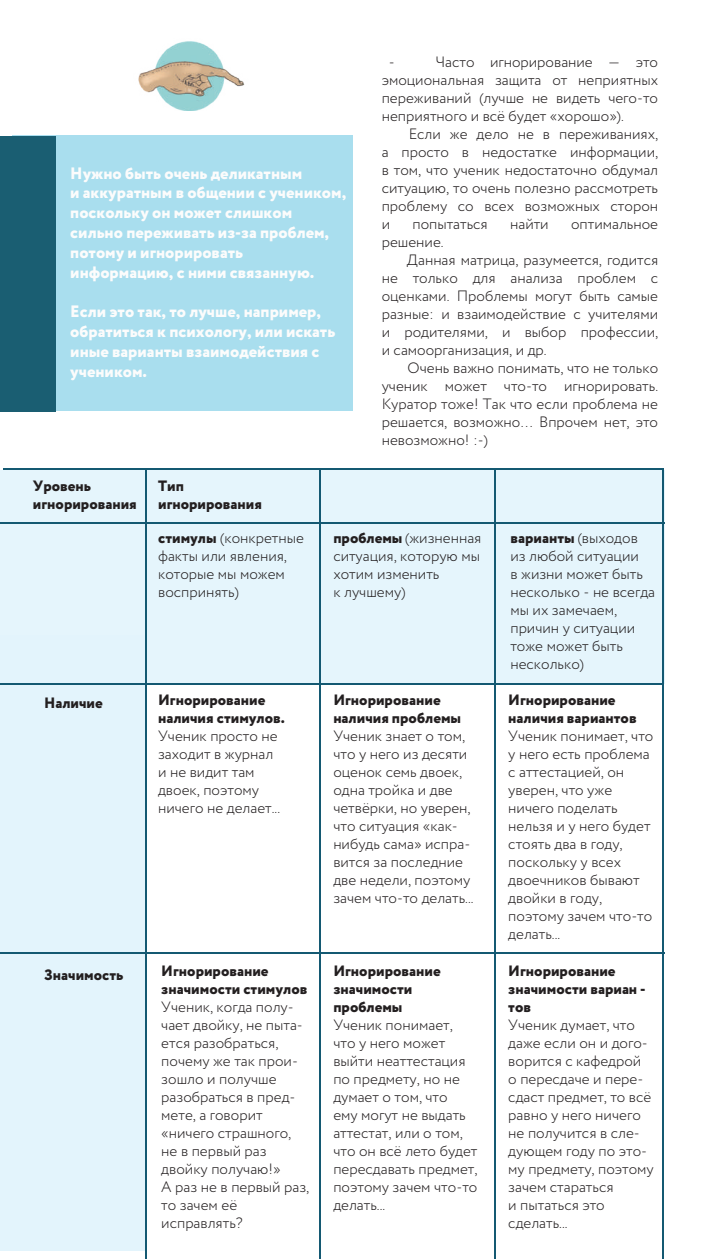
<style>
.page{position:relative;width:706px;height:1259px;background:#fff}
.page>*{position:absolute;margin:0;border:0;box-sizing:border-box;transform-origin:0 0}
.t1{font:800 16.5px/19.8px "Circe";color:#fcfcfc}
.t2{font:300 15px/18px "Circe";color:#231f20}
.t3{font:800 15px/18px "Circe";color:#231f20}
.s1{font-weight:800}
</style>
<div class="page">
<div style="left:13px;top:135px;width:340px;height:276px;background:#a9deee"></div>
<div style="left:0;top:136px;width:55px;height:276px;background:#1a5e72"></div>
<img style="left:138px;top:41px;width:107px;height:70px">
<div style="left:0;top:470px;width:664px;height:213px;background:#e5f5fc"></div>
<div style="left:0;top:634px;width:146px;height:616px;background:#e3f4fc"></div>
<hr style="left:3px;top:469px;width:661px;height:1px;background:#145972">
<hr style="left:0;top:522px;width:664px;height:1px;background:#145972">
<hr style="left:0;top:683px;width:663px;height:2px;background:#145972">
<hr style="left:146px;top:470px;width:1px;height:789px;background:#145972">
<hr style="left:319px;top:470px;width:1px;height:789px;background:#145972">
<hr style="left:494px;top:470px;width:2px;height:789px;background:#145972">
<hr style="left:663px;top:470px;width:1px;height:789px;background:#145972">
<hr style="left:0;top:952px;width:664px;height:2px;background:#145972">
<p class="t1" style="left:70px;top:164px;width:278px">Нужно быть очень деликатным<br>и аккуратным в общении с учеником, поскольку он может слишком сильно переживать из-за проблем, потому и игнорировать информацию, с ними связанную.</p>
<p class="t1" style="left:70px;top:303px;width:267px">Если это так, то лучше, например, обратиться к психологу, или искать иные варианты взаимодействия с учеником.</p>
<p class="t2" style="left:382px;top:53px;width:278px;text-align:justify;text-indent:54px">Часто игнорирование — это эмоциональная защита от неприятных переживаний (лучше не видеть чего-то неприятного и всё будет «хорошо»).</p>
<p class="t2" style="left:382px;top:125px;width:278px;text-align:justify;text-indent:27px">Если же дело не в переживаниях, а просто в недостатке информации, в том, что ученик недостаточно обдумал ситуацию, то очень полезно рассмотреть проблему со всех возможных сторон и</p>
<p class="t2" style="left:389px;top:53px;width:7px">-</p>
<p class="t2" style="left:412px;top:215px;width:77px">попытаться</p>
<p class="t2" style="left:510px;top:215px;width:40px">найти</p>
<p class="t2" style="left:571px;top:215px;width:89px">оптимальное</p>
<p class="t2" style="left:382px;top:233px;width:63px">решение.</p>
<p class="t2" style="left:407px;top:251px;width:253px">Данная матрица, разумеется, годится</p>
<p class="t2" style="left:382px;top:269px;width:278px">не только для анализа проблем с</p>
<p class="t2" style="left:382px;top:287px;width:278px">оценками. Проблемы могут быть самые</p>
<p class="t2" style="left:382px;top:305px;width:278px">разные: и взаимодействие с учителями</p>
<p class="t2" style="left:382px;top:323px;width:278px">и родителями, и выбор профессии,</p>
<p class="t2" style="left:382px;top:341px;width:166px">и самоорганизация, и др.</p>
<p class="t2" style="left:407px;top:359px;width:252px">Очень важно понимать, что не только</p>
<p class="t2" style="left:382px;top:377px;width:278px">ученик может что-то игнорировать.</p>
<p class="t2" style="left:382px;top:395px;width:278px">Куратор тоже! Так что если проблема не</p>
<p class="t2" style="left:382px;top:413px;width:278px">решается, возможно… Впрочем нет, это</p>
<p class="t2" style="left:382px;top:431px;width:108px">невозможно! :-)</p>
<p class="t3" style="left:33px;top:478px;width:105px">Уровень игнорирования</p>
<p class="t3" style="left:158px;top:478px;width:105px">Тип игнорирования</p>
<p class="t2" style="left:158px;top:529px;width:147px"><span class="s1">стимулы</span> (конкретные факты или явления, которые мы можем воспринять)</p>
<p class="t2" style="left:333px;top:529px;width:150px"><span class="s1">проблемы</span> (жизненная ситуация, которую мы хотим изменить<br>к лучшему)</p>
<p class="t2" style="left:510px;top:529px;width:146px"><span class="s1">варианты</span> (выходов из любой ситуации<br>в жизни может быть несколько - не всегда мы их замечаем, причин у ситуации тоже может быть несколько)</p>
<p class="t3" style="left:158px;top:691px;width:128px">Игнорирование наличия стимулов.</p>
<p class="t2" style="left:158px;top:727px;width:123px">Ученик просто не заходит в журнал и не видит там двоек, поэтому ничего не делает...</p>
<p class="t3" style="left:333px;top:691px;width:129px">Игнорирование наличия проблемы</p>
<p class="t2" style="left:333px;top:727px;width:142px">Ученик знает о том, что у него из десяти оценок семь двоек, одна тройка и две четвёрки, но уверен, что ситуация «как&shy;нибудь сама» испра&shy;вится за последние две недели, поэтому зачем что-то делать...</p>
<p class="t3" style="left:508px;top:691px;width:130px">Игнорирование наличия вариантов</p>
<p class="t2" style="left:508px;top:727px;width:147px">Ученик понимает, что у него есть проблема с аттестацией, он уверен, что уже ничего поделать нельзя и у него будет стоять два в году, поскольку у всех двоечников бывают двойки в году, поэтому зачем что-то делать...</p>
<p class="t3" style="left:44px;top:695px;width:60px">Наличие</p>
<p class="t3" style="left:161px;top:962px;width:148px">Игнорирование значимости стимулов</p>
<p class="t2" style="left:161px;top:998px;width:149px">Ученик, когда полу&shy;чает двойку, не пыта&shy;ется разобраться, почему же так прои&shy;зошло и получше разобраться в пред&shy;мете, а говорит «ничего страшного, не в первый раз двойку получаю!»<br>А раз не в первый раз, то зачем её исправлять?</p>
<p class="t3" style="left:44px;top:967px;width:81px">Значимость</p>
<p class="t3" style="left:333px;top:962px;width:109px">Игнорирование значимости проблемы</p>
<p class="t2" style="left:333px;top:1016px;width:146px">Ученик понимает, что у него может выйти неаттестация по предмету, но не думает о том, что<br>ему могут не выдать аттестат, или о том, что он всё лето будет пересдавать предмет, поэтому зачем что-то делать...</p>
<p class="t3" style="left:508px;top:962px;width:139px">Игнорирование значимости вариан - тов</p>
<p class="t2" style="left:508px;top:1016px;width:147px">Ученик думает, что даже если он и дого&shy;ворится с кафедрой<br>о пересдаче и пере&shy;сдаст предмет, то всё равно у него ничего не получится в сле&shy;дующем году по это&shy;му предмету, поэтому зачем стараться<br>и пытаться это сделать...</p>
</div>
